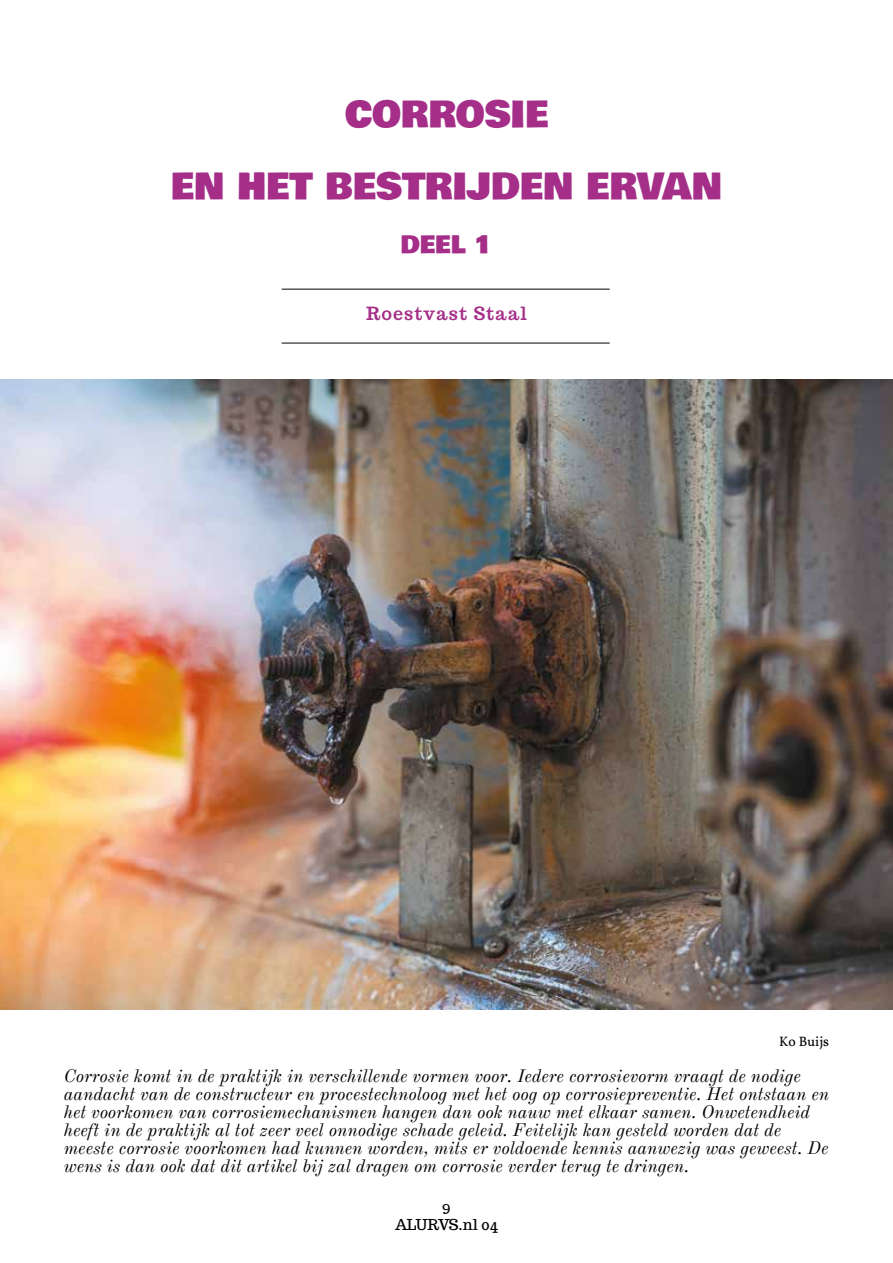
<style>
.page{position:relative;width:893px;height:1263px;background:#fff}
.page>*{position:absolute;margin:0;border:0;box-sizing:border-box;transform-origin:0 0}
.t1{font:36px/72px "Bowlby One";color:#a42e88;text-align:center}
.t2{font:24px "Bowlby One";color:#a42e88}
.t3{font:italic 18px/18px "Old Standard TT";color:#000}
.t4{font:700 18px "Trocchi";letter-spacing:.06em;color:#a42e88}
.t5{font:15px/18px "Trocchi";letter-spacing:-.03em;color:#000;text-align:center}
.t6{font:13.8px "Vollkorn";color:#000}
</style>
<div class="page">
<hr style="left:282px;top:289px;width:328px;height:1px;background:#000">
<hr style="left:282px;top:343px;width:328px;height:1px;background:#000">
<img style="left:0;top:379px;width:893px;height:630px">
<h1 class="t1" style="left:171px;top:80px;width:553px">CORROSIE<br>EN HET BESTRIJDEN ERVAN</h1>
<h2 class="t2" style="left:400px;top:227px;width:94px">DEEL 1</h2>
<p class="t4" style="left:366px;top:305px;width:162px">Roestvast Staal</p>
<p class="t6" style="left:779px;top:1032px;width:51px">Ko Buijs</p>
<p class="t3" style="left:64px;top:1065px;width:767px">Corrosie komt in de praktijk in verschillende vormen voor. Iedere corrosievorm vraagt de nodige aandacht van de constructeur en procestechnoloog met het oog op corrosiepreventie. Het ontstaan en het voorkomen van corrosiemechanismen hangen dan ook nauw met elkaar samen. Onwetendheid heeft in de praktijk al tot zeer veel onnodige schade geleid. Feitelijk kan gesteld worden dat de meeste corrosie voorkomen had kunnen worden, mits er voldoende kennis aanwezig was geweest. De wens is dan ook dat dit artikel bij zal dragen om corrosie verder terug te dringen.</p>
<p class="t5" style="left:395px;top:1197px;width:104px">9<br>ALURVS.nl 04</p>
</div>
